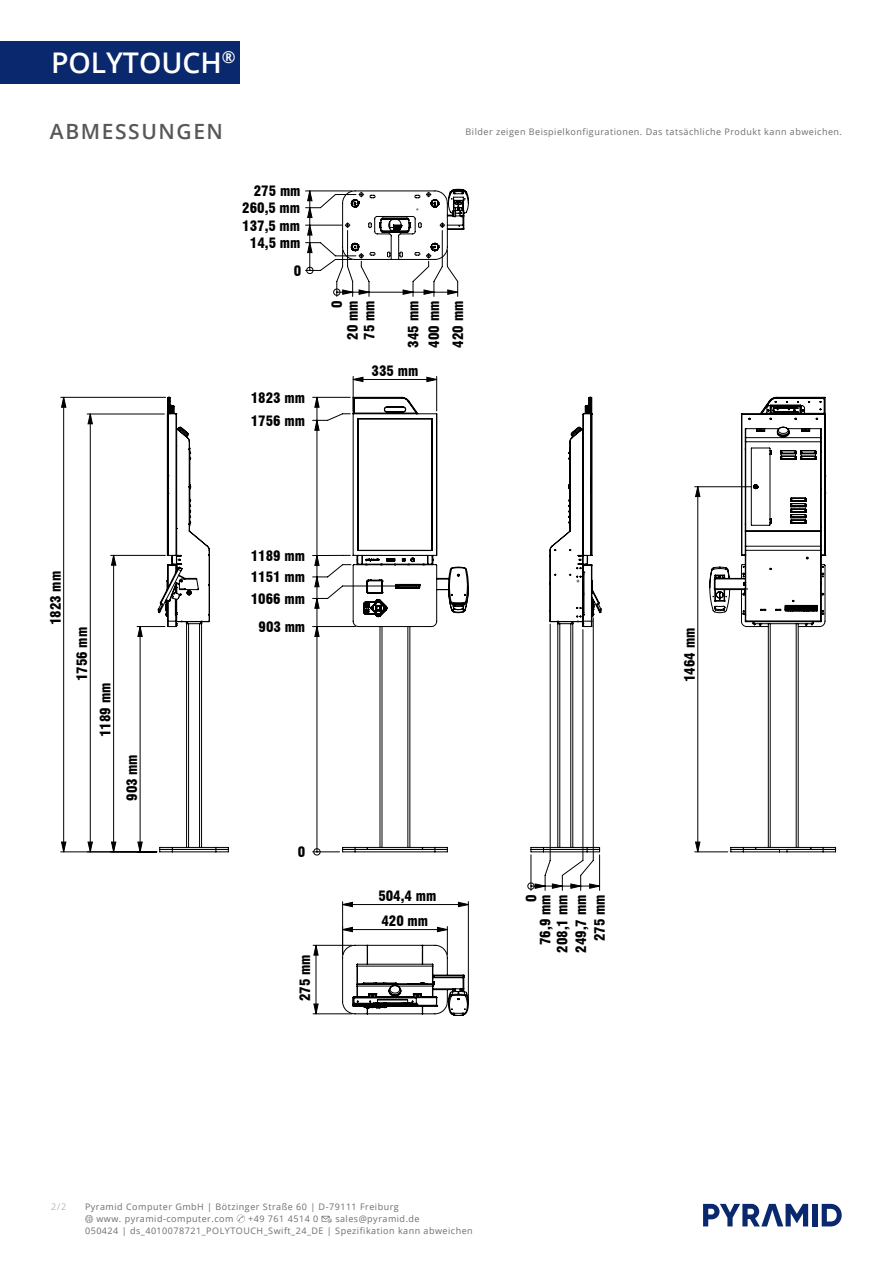
<style>
.page{position:relative;width:893px;height:1263px;background:#fff}
.page>*{position:absolute;margin:0;border:0;box-sizing:border-box;transform-origin:0 0}
.t1{font:600 28.5px "Open Sans";letter-spacing:-.005em;color:#fff}
.t2{font:600 21px "Open Sans";letter-spacing:.075em;color:#57585a}
.t3{font:900 condensed 13.95px/18.6px "Swiss 721 BT";color:#000001;text-align:right}
.t4{font:9px/12px "Open Sans";letter-spacing:.055em;color:#6c6d70}
.t5{font:300 9px "Open Sans";color:#939598}
</style>
<div class="page">
<hr style="left:468px;top:901px;width:1px;height:100px;background:#000001">
<hr style="left:342px;top:901px;width:1px;height:54px;background:#000001">
<hr style="left:313px;top:945px;width:39px;height:1px;background:#000001">
<hr style="left:313px;top:1013px;width:39px;height:1px;background:#000001">
<hr style="left:61px;top:397px;width:105px;height:1px;background:#000001">
<hr style="left:61px;top:851px;width:96px;height:1px;background:#000001">
<hr style="left:353px;top:376px;width:1px;height:35px;background:#000001">
<hr style="left:436px;top:376px;width:1px;height:35px;background:#000001">
<svg style="left:342px;top:902px;width:127px;height:5px"></svg>
<svg style="left:62px;top:397px;width:256px;height:617px"></svg>
<svg style="left:352px;top:377px;width:85px;height:5px"></svg>
<svg style="left:342px;top:396px;width:127px;height:457px"></svg>
<svg style="left:342px;top:926px;width:127px;height:90px"></svg>
<svg style="left:305px;top:188px;width:164px;height:109px"></svg>
<svg style="left:137px;top:396px;width:92px;height:457px"></svg>
<svg style="left:762px;top:396px;width:74px;height:457px"></svg>
<svg style="left:527px;top:396px;width:235px;height:495px"></svg>
<svg style="left:703px;top:1204px;width:105px;height:22px"></svg>
<div style="left:812px;top:1204px;width:5px;height:22px;background:#09286d"></div>
<svg style="left:822px;top:1204px;width:20px;height:22px"></svg>
<div style="left:0;top:42px;width:240px;height:42px;background:#09286d"></div>
<svg style="left:85px;top:1215px;width:8px;height:8px"></svg>
<svg style="left:237px;top:1214px;width:8px;height:9px"></svg>
<svg style="left:322px;top:1216px;width:10px;height:7px"></svg>
<h1 class="t1" style="left:51px;top:43px;width:186px">POLYTOUCH<sup>®</sup></h1>
<h2 class="t2" style="left:50px;top:117px;width:175px">ABMESSUNGEN</h2>
<p class="t4" style="left:466px;top:126px;width:378px">Bilder zeigen Beispielkonfigurationen. Das tatsächliche Produkt kann abweichen.</p>
<p class="t3" style="left:254px;top:182px;width:48px">275 mm</p>
<p class="t3" style="left:242px;top:199px;width:59px">260,5 mm</p>
<p class="t3" style="left:242px;top:216px;width:59px">137,5 mm</p>
<p class="t3" style="left:250px;top:234px;width:52px">14,5 mm</p>
<p class="t3" style="left:46px;top:625px;width:56px;rotate:-90deg">1823 mm</p>
<p class="t3" style="left:73px;top:681px;width:56px;rotate:-90deg">1756 mm</p>
<p class="t3" style="left:96px;top:737px;width:56px;rotate:-90deg">1189 mm</p>
<p class="t3" style="left:123px;top:801px;width:48px;rotate:-90deg">903 mm</p>
<p class="t3" style="left:294px;top:261px;width:9px">0</p>
<p class="t3" style="left:251px;top:388px;width:56px">1823 mm</p>
<p class="t3" style="left:251px;top:411px;width:56px">1756 mm</p>
<p class="t3" style="left:329px;top:340px;width:41px;line-height:16px;text-align:justify;text-indent:32px;rotate:-90deg">0<br>20 mm 75 mm</p>
<p class="t3" style="left:403px;top:348px;width:48px;line-height:20.9px;text-align:left;rotate:-90deg">345 mm<br>400 mm</p>
<p class="t3" style="left:449px;top:348px;width:48px;rotate:-90deg">420 mm</p>
<p class="t3" style="left:372px;top:362px;width:48px">335 mm</p>
<p class="t3" style="left:251px;top:546px;width:56px">1189 mm</p>
<p class="t3" style="left:251px;top:568px;width:56px">1151 mm</p>
<p class="t3" style="left:251px;top:589px;width:56px">1066 mm</p>
<p class="t3" style="left:259px;top:617px;width:48px">903 mm</p>
<p class="t3" style="left:298px;top:843px;width:9px">0</p>
<p class="t3" style="left:296px;top:1001px;width:48px;rotate:-90deg">275 mm</p>
<p class="t3" style="left:378px;top:887px;width:59px">504,4 mm</p>
<p class="t3" style="left:381px;top:912px;width:48px">420 mm</p>
<p class="t3" style="left:524px;top:945px;width:52px;line-height:14.1px;rotate:-90deg">0<br>76,9 mm</p>
<p class="t3" style="left:553px;top:953px;width:60px;rotate:-90deg">208,1 mm<br>249,7 mm<br>275 mm</p>
<p class="t3" style="left:680px;top:682px;width:56px;rotate:-90deg">1464 mm</p>
<p class="t5" style="left:51px;top:1201px;width:17px">2/2</p>
<p class="t4" style="left:96px;top:1201px;width:304px;text-indent:-11px">Pyramid Computer GmbH | Bötzinger Straße 60 | D-79111 Freiburg www. pyramid-computer.com</p>
<p class="t4" style="left:85px;top:1213px;width:389px;text-indent:250px">sales@pyramid.de<br>050424 | ds_4010078721_POLYTOUCH_Swift_24_DE | Spezifikation kann abweichen</p>
<p class="t4" style="left:248px;top:1213px;width:72px">+49 761 4514 0</p>
</div>
